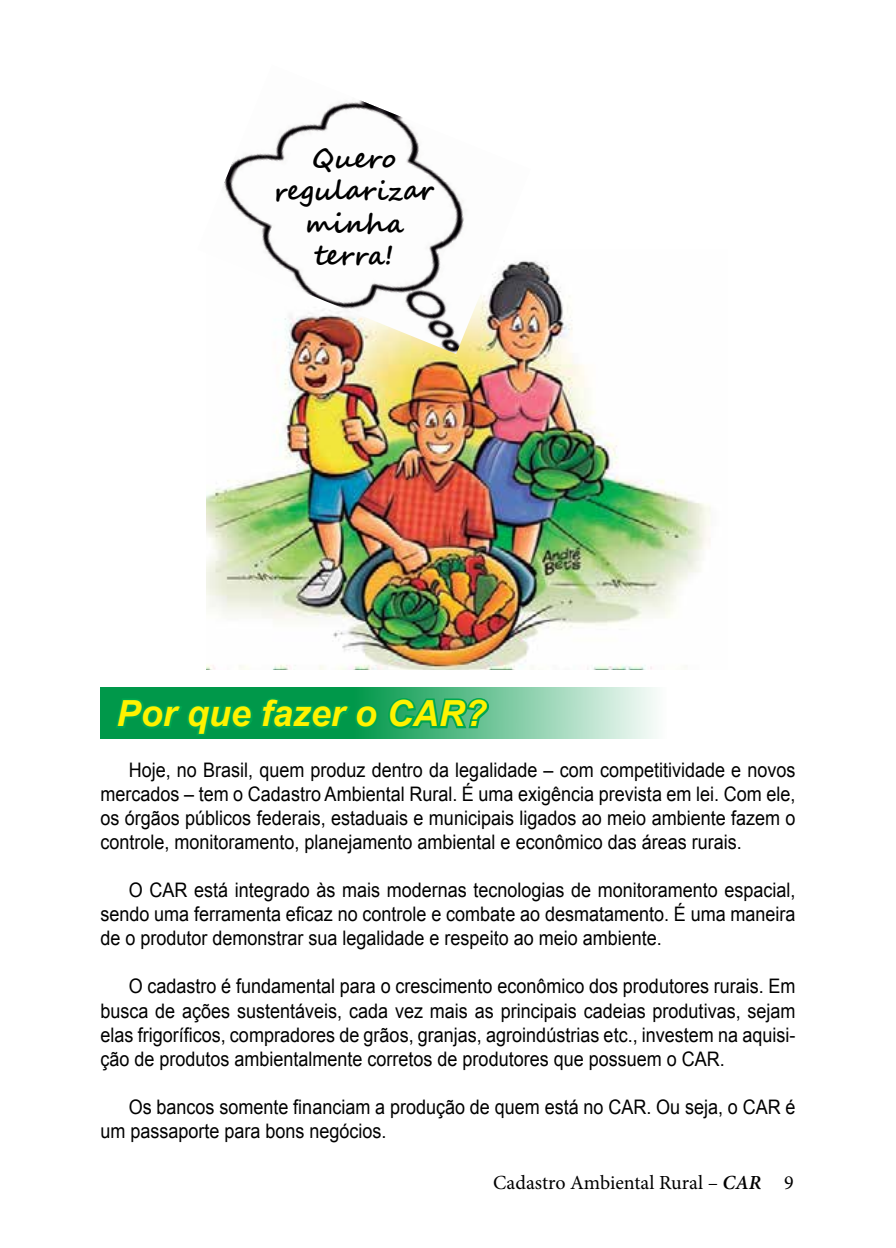
<style>
.page{position:relative;width:896px;height:1248px;background:#fff}
.page>*{position:absolute;margin:0;border:0;box-sizing:border-box;transform-origin:0 0}
.t1{font:italic 700 36px "Arial";color:#fff200}
.t2{font:700 27px/32.4px "Segoe Script";color:#000;text-align:center}
.t3{font:20px/24px "Arial";color:#000;text-align:justify;scale:.9 1}
.t4{font:20px "Minion Pro";color:#000}
.s1{font-weight:600;font-style:italic}
</style>
<div class="page">
<img style="left:207px;top:261px;width:504px;height:408px">
<svg style="left:100px;top:687px;width:556px;height:51px;background:#3db377"></svg>
<img style="left:207px;top:100px;width:324px;height:254px">
<h2 class="t2" style="left:274px;top:142px;width:161px">Quero regularizar minha terra!</h2>
<h1 class="t1" style="left:117px;top:689px;width:372px">Por que fazer o CAR?</h1>
<p class="t3" style="left:100px;top:758px;width:774px;text-indent:28px">Hoje, no Brasil, quem produz dentro da legalidade – com competitividade e novos mercados – tem o Cadastro Ambiental Rural. É uma exigência prevista em lei. Com ele, os órgãos públicos federais, estaduais e municipais ligados ao meio ambiente fazem o controle, monitoramento, planejamento ambiental e econômico das áreas rurais.</p>
<p class="t3" style="left:100px;top:878px;width:774px;text-indent:28px">O CAR está integrado às mais modernas tecnologias de monitoramento espacial, sendo uma ferramenta eficaz no controle e combate ao desmatamento. É uma maneira de o produtor demonstrar sua legalidade e respeito ao meio ambiente.</p>
<p class="t3" style="left:100px;top:974px;width:774px;text-indent:28px">O cadastro é fundamental para o crescimento econômico dos produtores rurais. Em busca de ações sustentáveis, cada vez mais as principais cadeias produtivas, sejam elas frigoríficos, compradores de grãos, granjas, agroindústrias etc., investem na aquisi&shy;ção de produtos ambientalmente corretos de produtores que possuem o CAR.</p>
<p class="t3" style="left:100px;top:1094px;width:774px;text-indent:28px">Os bancos somente financiam a produção de quem está no CAR. Ou seja, o CAR é um passaporte para bons negócios.</p>
<p class="t4" style="left:493px;top:1168px;width:302px">Cadastro Ambiental Rural – <span class="s1">CAR</span> 9</p>
</div>
